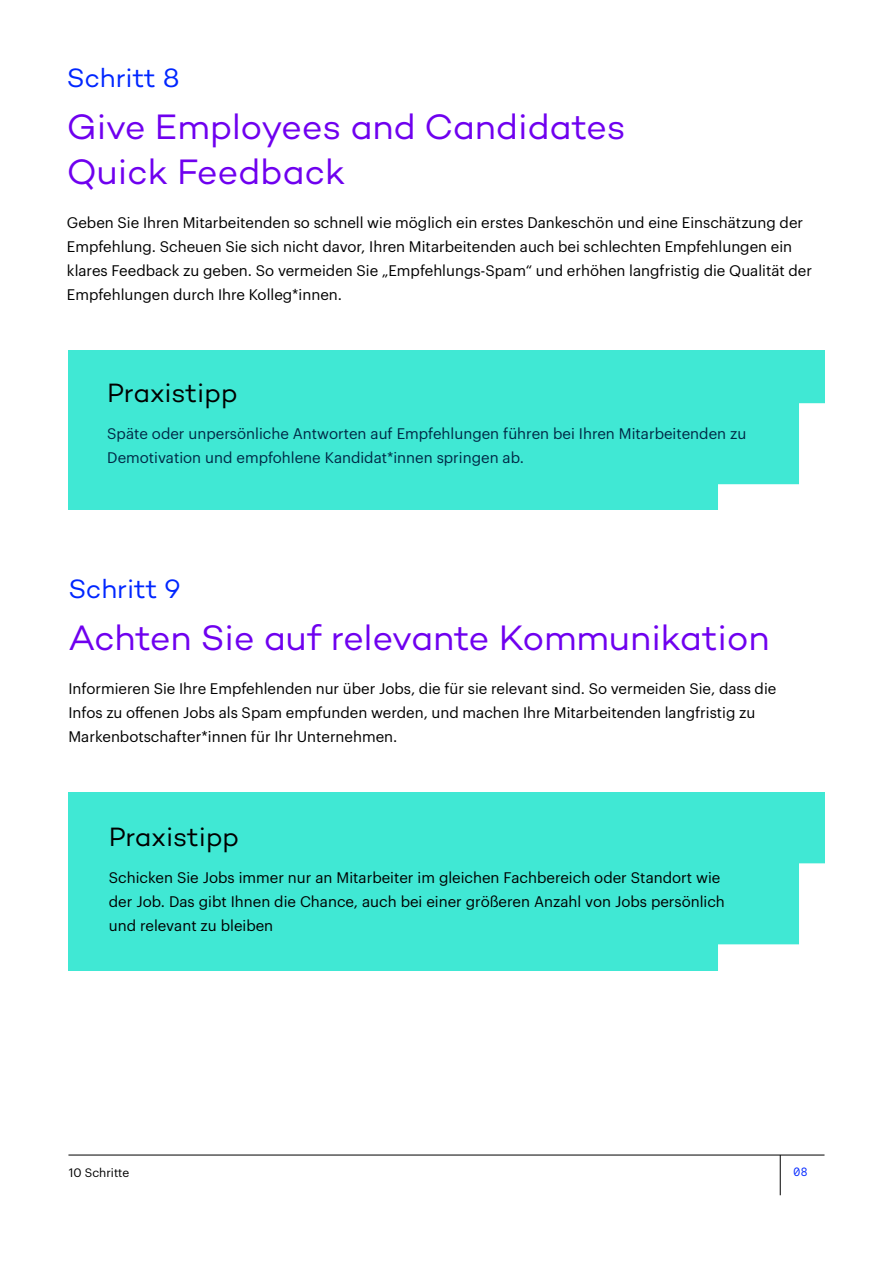
<style>
.page{position:relative;width:893px;height:1263px;background:#fff}
.page>*{position:absolute;margin:0;border:0;box-sizing:border-box;transform-origin:0 0}
.t1{font:36px/45px "Campton";letter-spacing:-.005em;color:#6f00ef}
.t2{font:27px "Campton";letter-spacing:-.005em;color:#000}
.t3{font:27px "Campton";letter-spacing:-.005em;color:#0026ff}
.t4{font:15px/24px "Graphik";color:#000}
.Quotes_auf_Grün{font:15px/24px "Graphik";color:#002946}
.t5{font:12px "Graphik";color:#000}
.t6{font:12px "Maax Mono";color:#0026ff}
</style>
<div class="page">
<hr style="left:68px;top:1155px;width:756px;height:1px;background:#000">
<hr style="left:780px;top:1155px;width:1px;height:40px;background:#000">
<div style="left:68px;top:351px;width:756px;height:159px;background:#40e8d4"></div>
<svg style="left:718px;top:403px;width:107px;height:107px"></svg>
<div style="left:68px;top:793px;width:756px;height:178px;background:#40e8d4"></div>
<svg style="left:718px;top:863px;width:107px;height:108px"></svg>
<p class="t3" style="left:67px;top:61px;width:114px">Schritt 8</p>
<p class="t1" style="left:67px;top:103px;width:560px">Give Employees and Candidates<br>Quick Feedback</p>
<p class="t4" style="left:67px;top:209px;width:747px">Geben Sie Ihren Mitarbeitenden so schnell wie möglich ein erstes Dankeschön und eine Einschätzung der Empfehlung. Scheuen Sie sich nicht davor, Ihren Mitarbeitenden auch bei schlechten Empfehlungen ein klares Feedback zu geben. So vermeiden Sie „Empfehlungs-Spam“ und erhöhen langfristig die Qualität der Empfehlungen durch Ihre Kolleg*innen.</p>
<p class="t2" style="left:107px;top:376px;width:132px">Praxistipp</p>
<p class="Quotes_auf_Grün" style="left:107px;top:421px;width:641px">Späte oder unpersönliche Antworten auf Empfehlungen führen bei Ihren Mitarbeitenden zu<br>Demotivation und empfohlene Kandidat*innen springen ab.</p>
<p class="t3" style="left:68px;top:572px;width:114px">Schritt 9</p>
<p class="t1" style="left:68px;top:614px;width:702px">Achten Sie auf relevante Kommunikation</p>
<p class="t4" style="left:68px;top:675px;width:709px">Informieren Sie Ihre Empfehlenden nur über Jobs, die für sie relevant sind. So vermeiden Sie, dass die<br>Infos zu offenen Jobs als Spam empfunden werden, und machen Ihre Mitarbeitenden langfristig zu<br>Markenbotschafter*innen für Ihr Unternehmen.</p>
<p class="t2" style="left:109px;top:820px;width:132px">Praxistipp</p>
<p class="t4" style="left:109px;top:865px;width:618px">Schicken Sie Jobs immer nur an Mitarbeiter im gleichen Fachbereich oder Standort wie der Job. Das gibt Ihnen die Chance, auch bei einer größeren Anzahl von Jobs persönlich und relevant zu bleiben</p>
<p class="t5" style="left:69px;top:1163px;width:62px">10 Schritte</p>
<p class="t6" style="left:793px;top:1163px;width:16px">08</p>
</div>
